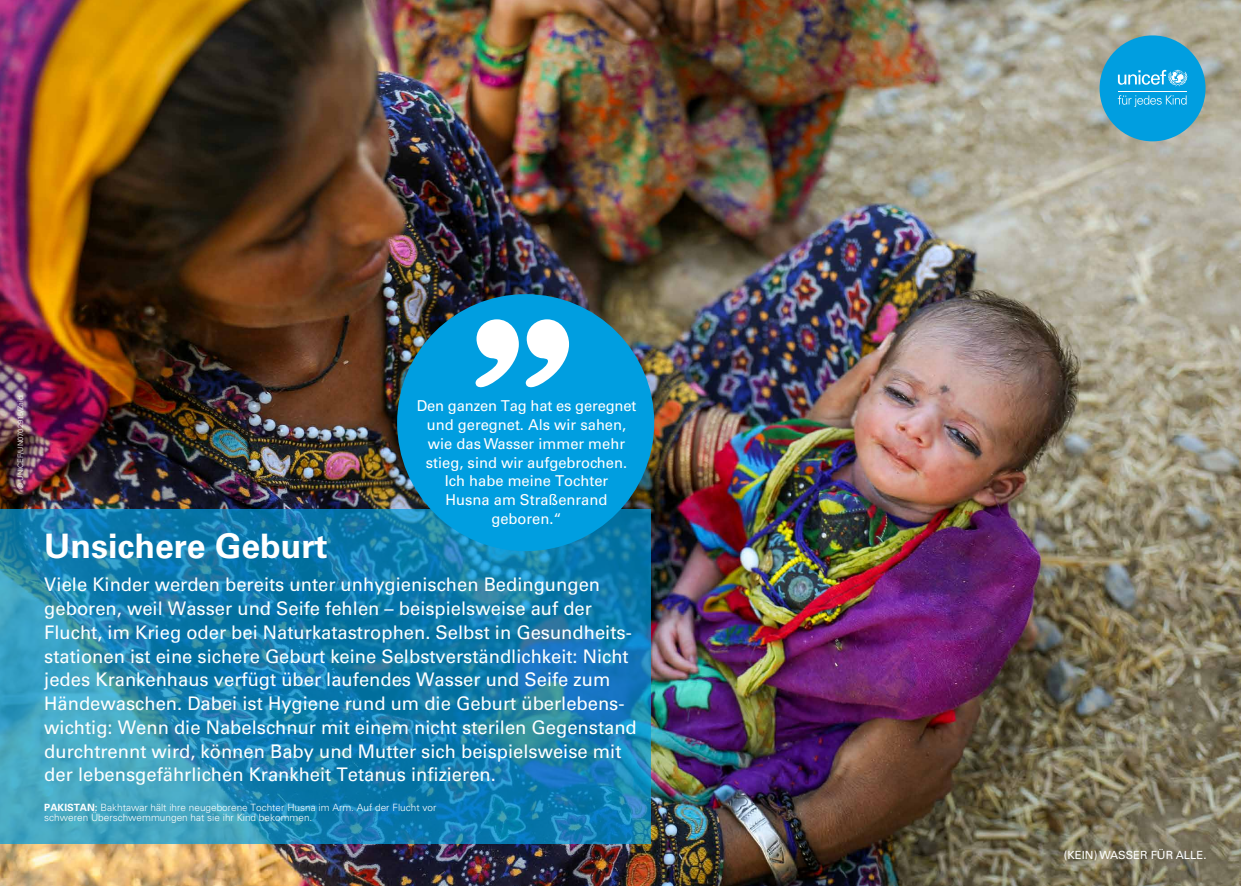
<style>
.page{position:relative;width:1241px;height:886px;background:#fff}
.page>*{position:absolute;margin:0;border:0;box-sizing:border-box;transform-origin:0 0}
.t1{font:700 33.75px "Univers LT Std";color:#fff}
.t2{font:18.75px/23.8px "Univers LT Std";color:#fff}
.t3{font:15px/18.8px "Univers LT Std";color:#fff;text-align:center}
.t4{font:11.25px "Univers LT Std";color:#fff}
.t5{font:300 10px/10px "Univers LT Std";color:#fff}
.t6{font:300 7.5px "Univers LT Std";color:#fff}
.s1{font-weight:700}
</style>
<div class="page">
<img style="left:0;top:0;width:1240px;height:886px">
<svg style="left:0;top:508px;width:650px;height:335px;background:#1b84b2"></svg>
<div style="left:1099px;top:35px;width:106px;height:106px;background:#009ee0;border-radius:50%"></div>
<svg style="left:1117px;top:95px;width:69px;height:12px"></svg>
<svg style="left:1117px;top:70px;width:70px;height:16px"></svg>
<hr style="left:1117px;top:91px;width:69px;height:1px;background:#fff">
<div style="left:397px;top:294px;width:257px;height:257px;background:#009ee0;border-radius:50%"></div>
<svg style="left:525px;top:319px;width:44px;height:69px"></svg>
<svg style="left:475px;top:319px;width:44px;height:69px"></svg>
<p class="t6" style="left:16px;top:489px;width:95px;rotate:-90deg">© UNICEF/UN0702915/Zaidi</p>
<p class="t3" style="left:416px;top:397px;width:221px">Den ganzen Tag hat es geregnet und geregnet. Als wir sahen, wie das Wasser immer mehr stieg, sind wir aufgebrochen.<br>Ich habe meine Tochter<br>Husna am Straßenrand geboren.“</p>
<h1 class="t1" style="left:44px;top:527px;width:285px">Unsichere Geburt</h1>
<p class="t2" style="left:44px;top:573px;width:594px">Viele Kinder werden bereits unter unhygienischen Bedingungen geboren, weil Wasser und Seife fehlen – beispielsweise auf der Flucht, im Krieg oder bei Naturkatastrophen. Selbst in Gesundheits&shy;stationen ist eine sichere Geburt keine Selbstverständlichkeit: Nicht jedes Krankenhaus verfügt über laufendes Wasser und Seife zum Händewaschen. Dabei ist Hygiene rund um die Geburt überlebens&shy;wichtig: Wenn die Nabelschnur mit einem nicht sterilen Gegenstand durchtrennt wird, können Baby und Mutter sich beispielsweise mit der lebensgefährlichen Krankheit Tetanus infizieren.</p>
<p class="t5" style="left:44px;top:802px;width:393px"><span class="s1">PAKISTAN:</span> Bakhtawar hält ihre neugeborene Tochter Husna im Arm. Auf der Flucht vor schweren Überschwemmungen hat sie ihr Kind bekommen.</p>
<p class="t4" style="left:1063px;top:848px;width:144px">(KEIN) WASSER FÜR ALLE.</p>
</div>
